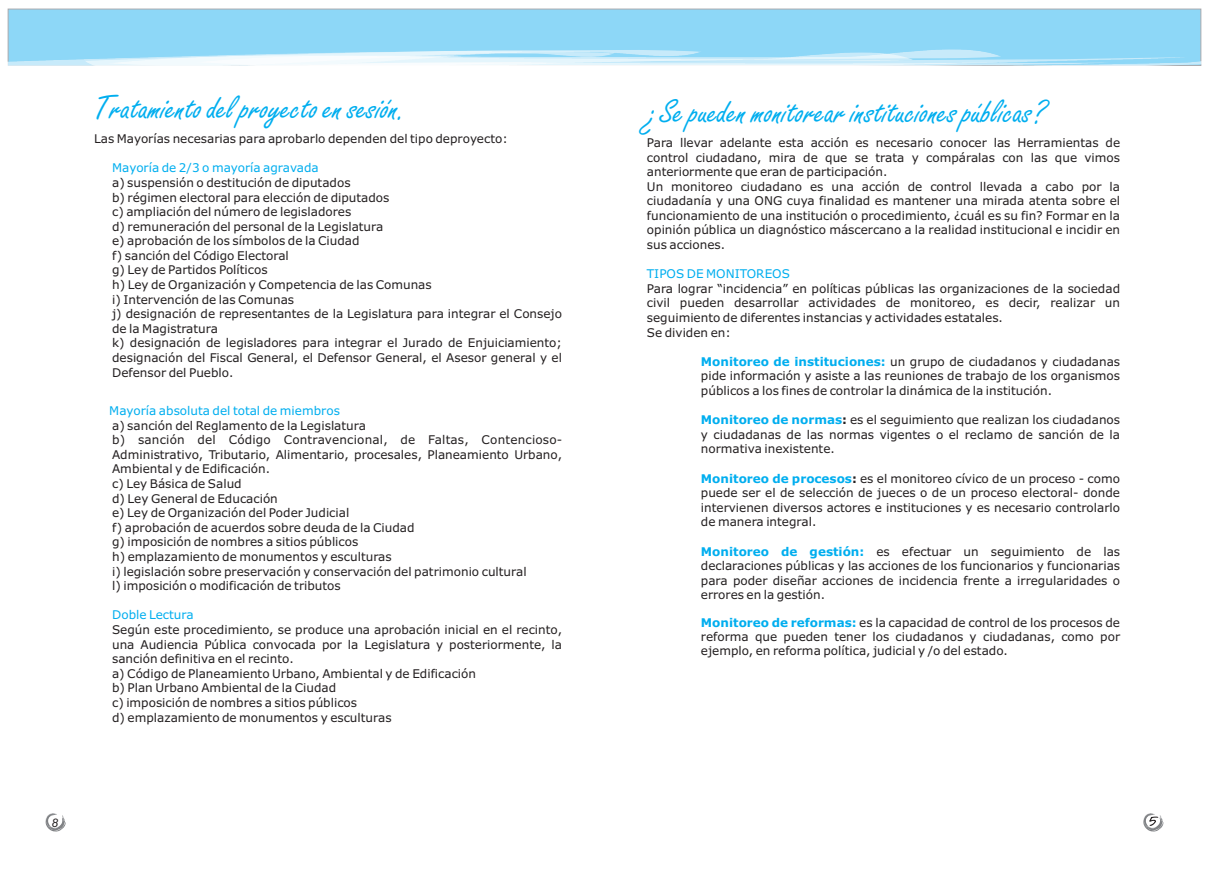
<style>
.page{position:relative;width:1209px;height:869px;background:#fff}
.page>*{position:absolute;margin:0;border:0;box-sizing:border-box;transform-origin:0 0}
.t1{font:36px "Freestyle Script";color:#00aeef}
.t2{font:12px/14.6px "Verdana";color:#231f20}
.t3{font:12px "Verdana";color:#00aeef}
.t4{font:700 12px "Verdana";color:#00aeef}
.t5{font:italic 11.8px "Arial";color:#231f20}
.s1{font-weight:700;color:#00aeef}
.s2{font-weight:700}
</style>
<div class="page">
<svg style="left:45px;top:813px;width:21px;height:18px"></svg>
<svg style="left:1143px;top:813px;width:20px;height:18px"></svg>
<div style="left:8px;top:9px;width:1193px;height:42px;background:#8dd7f7"></div>
<img style="left:7px;top:51px;width:77px;height:15px">
<img style="left:84px;top:49px;width:23px;height:17px">
<img style="left:107px;top:43px;width:87px;height:23px">
<img style="left:194px;top:40px;width:807px;height:22px">
<img style="left:184px;top:62px;width:87px;height:4px">
<img style="left:271px;top:57px;width:84px;height:8px">
<img style="left:355px;top:49px;width:847px;height:17px">
<h1 class="t1" style="left:94px;top:95px;width:314px">Tratamiento del proyecto en sesión.</h1>
<p class="t3" style="left:112px;top:163px;width:208px">Mayoría de 2/3 o mayoría agravada</p>
<p class="t2" style="left:94px;top:132px;width:415px">Las Mayorías necesarias para aprobarlo dependen del tipo deproyecto:</p>
<p class="t2" style="left:112px;top:176px;width:451px">a) suspensión o destitución de diputados<br>b) régimen electoral para elección de diputados<br>c) ampliación del número de legisladores<br>d) remuneración del personal de la Legislatura<br>e) aprobación de los símbolos de la Ciudad<br>f) sanción del Código Electoral<br>g) Ley de Partidos Políticos<br>h) Ley de Organización y Competencia de las Comunas<br>i) Intervención de las Comunas<br>j) designación de representantes de la Legislatura para integrar el Consejo de la Magistratura<br>k) designación de legisladores para integrar el Jurado de Enjuiciamiento; designación del Fiscal General, el Defensor General, el Asesor general y el Defensor del Pueblo.</p>
<p class="t3" style="left:109px;top:406px;width:232px">Mayoría absoluta del total de miembros</p>
<p class="t2" style="left:112px;top:419px;width:452px">a) sanción del Reglamento de la Legislatura<br>b) sanción del Código Contravencional, de Faltas, Contencioso-Administrativo, Tributario, Alimentario, procesales, Planeamiento Urbano, Ambiental y de Edificación.<br>c) Ley Básica de Salud<br>d) Ley General de Educación<br>e) Ley de Organización del Poder Judicial<br>f) aprobación de acuerdos sobre deuda de la Ciudad<br>g) imposición de nombres a sitios públicos<br>h) emplazamiento de monumentos y esculturas<br>i) legislación sobre preservación y conservación del patrimonio cultural<br>l) imposición o modificación de tributos</p>
<p class="t2" style="left:112px;top:623px;width:451px">Según este procedimiento, se produce una aprobación inicial en el recinto, una Audiencia Pública convocada por la Legislatura y posteriormente, la sanción definitiva en el recinto.<br>a) Código de Planeamiento Urbano, Ambiental y de Edificación<br>b) Plan Urbano Ambiental de la Ciudad<br>c) imposición de nombres a sitios públicos<br>d) emplazamiento de monumentos y esculturas</p>
<p class="t3" style="left:112px;top:610px;width:83px">Doble Lectura</p>
<p class="t5" style="left:51px;top:817px;width:8px">8</p>
<h1 class="t1" style="left:647px;top:98px;width:400px">¿Se pueden monitorear instituciones públicas?</h1>
<p class="t2" style="left:647px;top:136px;width:475px">Para llevar adelante esta acción es necesario conocer las Herramientas de control ciudadano, mira de que se trata y compáralas con las que vimos anteriormente que eran de participación.<br>Un monitoreo ciudadano es una acción de control llevada a cabo por la ciudadanía y una ONG cuya finalidad es mantener una mirada atenta sobre el funcionamiento de una institución o procedimiento, ¿cuál es su fin? Formar en la opinión pública un diagnóstico máscercano a la realidad institucional e incidir en sus acciones.</p>
<p class="t2" style="left:647px;top:282px;width:475px">Para lograr “incidencia” en políticas públicas las organizaciones de la sociedad civil pueden desarrollar actividades de monitoreo, es decir, realizar un seguimiento de diferentes instancias y actividades estatales.<br>Se dividen en:</p>
<p class="t2" style="left:701px;top:370px;width:421px">pide información y asiste a las reuniones de trabajo de los organismos públicos a los fines de controlar la dinámica de la institución.</p>
<p class="t2" style="left:701px;top:428px;width:421px">y ciudadanas de las normas vigentes o el reclamo de sanción de la normativa inexistente.</p>
<p class="t2" style="left:701px;top:486px;width:421px;text-align:justify">puede ser el de selección de jueces o de un proceso electoral- donde intervienen diversos actores e instituciones y es necesario controlarlo de manera integral.</p>
<p class="t2" style="left:701px;top:545px;width:421px;text-align:justify;text-indent:175px">es efectuar un seguimiento de las declaraciones públicas y las acciones de los funcionarios y funcionarias para poder diseñar acciones de incidencia frente a irregularidades o errores en la gestión.</p>
<p class="t2" style="left:701px;top:630px;width:421px;line-height:13.8px">reforma que pueden tener los ciudadanos y ciudadanas, como por ejemplo, en reforma política, judicial y /o del estado.</p>
<p class="t3" style="left:647px;top:269px;width:144px">TIPOS DE MONITOREOS</p>
<p class="t2" style="left:701px;top:355px;width:421px"><span class="s1">Monitoreo de instituciones:</span> un grupo de ciudadanos y ciudadanas</p>
<p class="t2" style="left:701px;top:413px;width:421px"><span class="s1">Monitoreo de normas</span><span class="s2">:</span> es el seguimiento que realizan los ciudadanos</p>
<p class="t2" style="left:701px;top:472px;width:421px"><span class="s1">Monitoreo de procesos</span><span class="s2">:</span> es el monitoreo cívico de un proceso - como</p>
<p class="t4" style="left:701px;top:546px;width:165px">Monitoreo de gestión:</p>
<p class="t2" style="left:701px;top:616px;width:421px"><span class="s1">Monitoreo de reformas:</span> es la capacidad de control de los procesos de</p>
</div>
